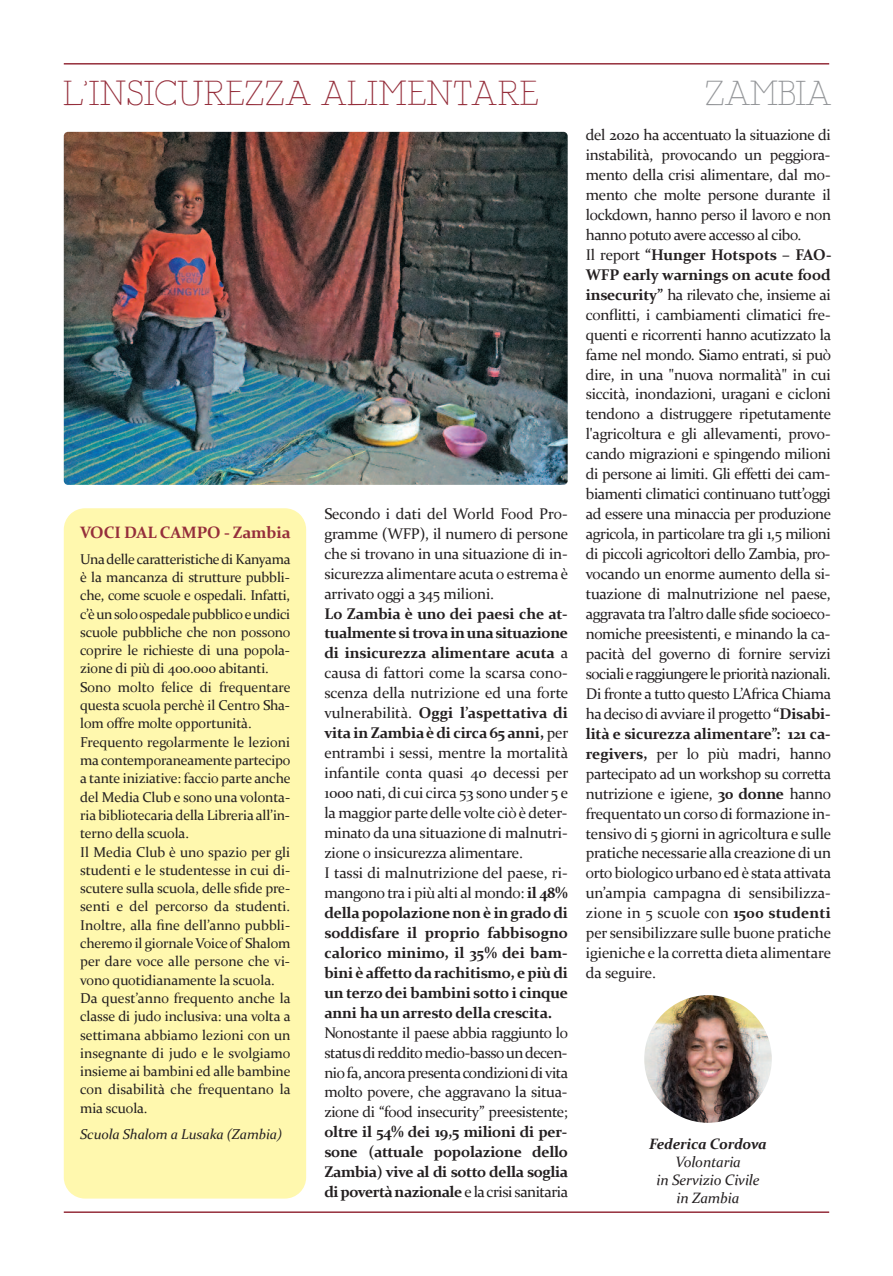
<style>
.page{position:relative;width:893px;height:1276px;background:#fff}
.page>*{position:absolute;margin:0;border:0;box-sizing:border-box;transform-origin:0 0}
.t1{font:34.5px "Fragment Core Rom";letter-spacing:.015em;color:#952e3b}
.t2{font:34.5px "Fragment Core Rom";letter-spacing:-.015em;color:#939598}
.t3{font:700 16.5px "Constantia";letter-spacing:-.01em;color:#952e3b}
.t4{font:15.45px/20px "Constantia";letter-spacing:-.02em;color:#231f20;text-align:justify}
.t5{font:700 15.45px/20px "Constantia";letter-spacing:-.03em;color:#231f20;text-align:justify}
.t6{font:italic 15px/18px "Constantia";letter-spacing:-.01em;color:#231f20;text-align:center}
.t7{font:italic 700 15px "Constantia";letter-spacing:-.015em;color:#231f20}
.t8{font:14.25px/18.3px "Constantia";letter-spacing:-.01em;color:#231f20}
.t9{font:italic 14.25px "Constantia";letter-spacing:-.01em;color:#231f20}
.s1{font-weight:700}
.s2{font-weight:400}
</style>
<div class="page">
<div style="left:64px;top:508px;width:242px;height:690px;background:#fff8ae"></div>
<hr style="left:64px;top:63px;width:765px;height:2px;background:#952e3b">
<img style="left:64px;top:132px;width:504px;height:353px;border-radius:4px">
<img style="left:644px;top:995px;width:128px;height:127px;border-radius:50%">
<hr style="left:64px;top:1211px;width:765px;height:2px;background:#952e3b">
<h1 class="t1" style="left:63px;top:80px;width:477px">L’INSICUREZZA ALIMENTARE</h1>
<h1 class="t2" style="left:705px;top:80px;width:127px">ZAMBIA</h1>
<p class="t3" style="left:80px;top:522px;width:212px">VOCI DAL CAMPO - Zambia</p>
<p class="t8" style="left:80px;top:549px;width:212px">Unadelle caratteristichedi Kanyama è la mancanza di strutture pubbli&shy;che, come scuole e ospedali. Infatti, c’èunsoloospedalepubblicoeundici scuole pubbliche che non possono coprire le richieste di una popola&shy;zione di più di 400.000 abitanti.<br>Sono molto felice di frequentare questa scuola perchè il Centro Sha&shy;lom offre molte opportunità.<br>Frequento regolarmente le lezioni ma contemporaneamente partecipo a tante iniziative: faccio parte anche del Media Club e sono una volonta&shy;ria bibliotecaria della Libreria all’in&shy;terno della scuola.<br>Il Media Club è uno spazio per gli studenti e le studentesse in cui di&shy;scutere sulla scuola, delle sfide pre&shy;senti e del percorso da studenti.<br>Inoltre, alla fine dell’anno pubbli&shy;cheremo il giornaleVoice of Shalom per dare voce alle persone che vi&shy;vono quotidianamente la scuola.<br>Da quest’anno frequento anche la classe di judo inclusiva: una volta a settimana abbiamo lezioni con un insegnante di judo e le svolgiamo insieme ai bambini ed alle bambine con disabilità che frequentano la mia scuola.</p>
<p class="t9" style="left:80px;top:1125px;width:204px">Scuola Shalom a Lusaka (Zambia)</p>
<p class="t4" style="left:324px;top:503px;width:245px">Secondo i dati del World Food Pro&shy;gramme (WFP), il numero di persone che si trovano in una situazione di in&shy;sicurezza alimentare acuta o estrema è arrivato oggi a 345 milioni.</p>
<p class="t4" style="left:324px;top:603px;width:245px;text-align:left"><span class="s1">Lo Zambia è uno dei paesi che at&shy;tualmentesi trova inunasituazione di insicurezza alimentare acuta</span> a causa di fattori come la scarsa cono&shy;scenza della nutrizione ed una forte vulnerabilità. <span class="s1">Oggi l’aspettativa di vita in Zambiaèdi circa 65 anni,</span> per entrambi i sessi, mentre la mortalità infantile conta quasi 40 decessi per 1000 nati, di cui circa 53 sono under 5 e la maggior parte delle volte ciò è deter&shy;minato da una situazione di malnutri&shy;zione o insicurezza alimentare.<br>I tassi di malnutrizione del paese, ri&shy;mangono tra i più alti al mondo: <span class="s1">il 48% dellapopolazione nonè ingradodi soddisfare il proprio fabbisogno calorico minimo, il 35% dei bam&shy;bini èaffettodarachitismo, epiùdi un terzodei bambini sotto i cinque anni ha un arresto della crescita.</span></p>
<p class="t4" style="left:324px;top:1022px;width:245px">Nonostante il paese abbia raggiunto lo statusdi reddito medio-bassoundecen&shy;niofa, ancorapresentacondizioni divita molto povere, che aggravano la situa&shy;zione di “food insecurity” preesistente;</p>
<p class="t5" style="left:324px;top:1122px;width:245px">oltre il 54% dei 19,5 milioni di per&shy;sone (attuale popolazione dello Zambia) vive al di sotto della soglia di povertànazionale <span class="s2">e lacrisi sanitaria</span></p>
<p class="t4" style="left:586px;top:125px;width:247px;text-align:left">del 2020 ha accentuato la situazione di instabilità, provocando un peggiora&shy;mento della crisi alimentare, dal mo&shy;mento che molte persone durante il lockdown, hanno perso il lavoro e non hanno potuto avere accesso al cibo.<br>Il report <span class="s1">“Hunger Hotspots – FAO-WFP early warnings on acute food insecurity”</span> ha rilevato che, insieme ai conflitti, i cambiamenti climatici fre&shy;quenti e ricorrenti hanno acutizzato la fame nel mondo. Siamo entrati, si può dire, in una "nuova normalità" in cui siccità, inondazioni, uragani e cicloni tendono a distruggere ripetutamente l'agricoltura e gli allevamenti, provo&shy;cando migrazioni e spingendo milioni di persone ai limiti. Gli effetti dei cam&shy;biamenti climatici continuano tutt’oggi ad essere una minaccia per produzione agricola, in particolare tra gli 1,5 milioni di piccoli agricoltori dello Zambia, pro&shy;vocando un enorme aumento della si&shy;tuazione di malnutrizione nel paese, aggravata tra l’altro dalle sfide socioeco&shy;nomiche preesistenti, e minando la ca&shy;pacità del governo di fornire servizi sociali eraggiungere lepriorità nazionali.<br>Di fronte a tutto questo L’Africa Chiama hadecisodi avviare il progetto <span class="s1">“Disabi&shy;lità e sicurezza alimentare”: 121 ca&shy;regivers,</span> per lo più madri, hanno partecipato ad un workshop su corretta nutrizione e igiene, <span class="s1">30 donne</span> hanno frequentato un corsodi formazione in&shy;tensivo di 5 giorni in agricoltura e sulle pratiche necessarie alla creazionedi un orto biologico urbanoed è stata attivata un’ampia campagna di sensibilizza&shy;zione in 5 scuole con <span class="s1">1500 studenti </span>per sensibilizzare sulle buone pratiche igieniche e la corretta dieta alimentare da seguire.</p>
<p class="t7" style="left:649px;top:1134px;width:119px">Federica Cordova</p>
<p class="t6" style="left:656px;top:1152px;width:105px">Volontaria<br>in Servizio Civile in Zambia</p>
</div>
